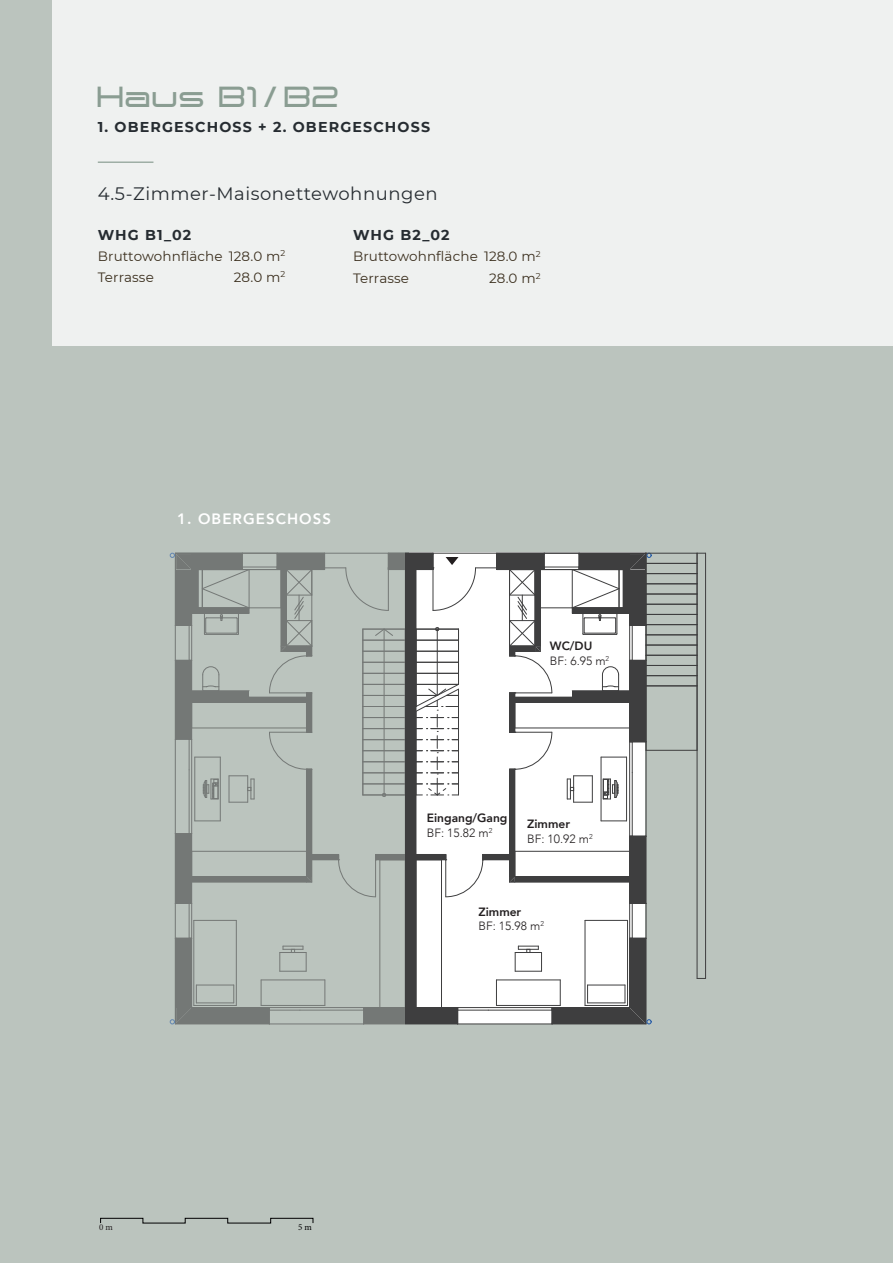
<style>
.page{position:relative;width:893px;height:1263px;background:#bbc4be}
.page>*{position:absolute;margin:0;border:0;box-sizing:border-box;transform-origin:0 0}
.t1{font:700 28.5px "Expansiva";color:#8a9d92}
.t2{font:18px "Montserrat";letter-spacing:.03em;color:#262c31}
.t3{font:800 15px "Avenir";letter-spacing:.07em;color:#fff}
.t4{font:700 14.25px "Montserrat";letter-spacing:.08em;color:#262c31}
.t5{font:13.5px/21.6px "Montserrat";letter-spacing:.01em;color:#3b2f1e}
.t6{font:300 12px/14.4px "Avenir";color:#231f20}
.t7{font:800 12px/14.4px "Avenir";color:#231f20}
.t8{font:9px "Minion Pro";color:#231f20}
.t9{font:9px "Minion Pro";color:#000001}
.s1{font-weight:800}
.s2{font-weight:300}
</style>
<div class="page">
<div style="left:52px;top:0;width:841px;height:346px;background:#eff1f0"></div>
<div style="left:409px;top:552px;width:236px;height:472px;background:#fff"></div>
<svg style="left:417px;top:627px;width:42px;height:169px"></svg>
<div style="left:388px;top:554px;width:45px;height:15px;background:#3e3e3f"></div>
<div style="left:497px;top:554px;width:47px;height:15px;background:#3e3e3f"></div>
<div style="left:579px;top:554px;width:51px;height:15px;background:#3e3e3f"></div>
<hr style="left:579px;top:553px;width:67px;height:1px;background:#3e3e3f">
<hr style="left:497px;top:553px;width:47px;height:1px;background:#3e3e3f">
<hr style="left:388px;top:553px;width:45px;height:1px;background:#3e3e3f">
<hr style="left:497px;top:569px;width:38px;height:1px;background:#3e3e3f">
<hr style="left:544px;top:553px;width:35px;height:1px;background:#3e3e3f">
<hr style="left:544px;top:567px;width:35px;height:1px;background:#3e3e3f">
<div style="left:364px;top:1007px;width:94px;height:16px;background:#3e3e3f"></div>
<div style="left:552px;top:1007px;width:78px;height:16px;background:#3e3e3f"></div>
<hr style="left:364px;top:1023px;width:94px;height:1px;background:#3e3e3f">
<hr style="left:552px;top:1023px;width:93px;height:1px;background:#3e3e3f">
<hr style="left:364px;top:1024px;width:94px;height:1px;background:#3e3e3f">
<hr style="left:552px;top:1024px;width:94px;height:1px;background:#3e3e3f">
<hr style="left:458px;top:1024px;width:94px;height:1px;background:#3e3e3f">
<hr style="left:458px;top:1007px;width:94px;height:1px;background:#3e3e3f">
<hr style="left:488px;top:1010px;width:64px;height:1px;background:#3e3e3f">
<hr style="left:458px;top:1010px;width:30px;height:1px;background:#3e3e3f">
<div style="left:630px;top:660px;width:15px;height:82px;background:#3e3e3f"></div>
<div style="left:630px;top:836px;width:15px;height:67px;background:#3e3e3f"></div>
<div style="left:630px;top:938px;width:15px;height:69px;background:#3e3e3f"></div>
<hr style="left:645px;top:660px;width:1px;height:82px;background:#3e3e3f">
<hr style="left:645px;top:836px;width:1px;height:67px;background:#3e3e3f">
<hr style="left:645px;top:938px;width:1px;height:85px;background:#3e3e3f">
<hr style="left:646px;top:938px;width:1px;height:85px;background:#3e3e3f">
<hr style="left:646px;top:836px;width:1px;height:67px;background:#3e3e3f">
<hr style="left:629px;top:660px;width:1px;height:37px;background:#3e3e3f">
<hr style="left:629px;top:702px;width:1px;height:40px;background:#3e3e3f">
<hr style="left:629px;top:836px;width:1px;height:41px;background:#3e3e3f">
<hr style="left:629px;top:938px;width:1px;height:69px;background:#3e3e3f">
<hr style="left:646px;top:903px;width:1px;height:35px;background:#3e3e3f">
<hr style="left:629px;top:903px;width:1px;height:35px;background:#3e3e3f">
<hr style="left:632px;top:903px;width:1px;height:35px;background:#3e3e3f">
<hr style="left:646px;top:742px;width:1px;height:94px;background:#3e3e3f">
<hr style="left:629px;top:742px;width:1px;height:94px;background:#3e3e3f">
<hr style="left:632px;top:772px;width:1px;height:64px;background:#3e3e3f">
<hr style="left:632px;top:742px;width:1px;height:30px;background:#3e3e3f">
<div style="left:405px;top:569px;width:11px;height:438px;background:#3e3e3f"></div>
<hr style="left:416px;top:569px;width:1px;height:285px;background:#3e3e3f">
<div style="left:515px;top:697px;width:115px;height:5px;background:#3e3e3f"></div>
<div style="left:509px;top:769px;width:6px;height:108px;background:#3e3e3f"></div>
<hr style="left:515px;top:769px;width:1px;height:108px;background:#3e3e3f">
<div style="left:515px;top:877px;width:115px;height:5px;background:#3e3e3f"></div>
<hr style="left:515px;top:882px;width:115px;height:1px;background:#3e3e3f">
<div style="left:572px;top:608px;width:58px;height:5px;background:#3e3e3f"></div>
<hr style="left:572px;top:613px;width:58px;height:1px;background:#3e3e3f">
<hr style="left:572px;top:691px;width:58px;height:1px;background:#3e3e3f">
<div style="left:572px;top:692px;width:58px;height:5px;background:#3e3e3f"></div>
<hr style="left:572px;top:690px;width:58px;height:1px;background:#3e3e3f">
<hr style="left:624px;top:569px;width:1px;height:39px;background:#3e3e3f">
<div style="left:625px;top:569px;width:5px;height:39px;background:#3e3e3f"></div>
<hr style="left:588px;top:985px;width:37px;height:1px;background:#3e3e3f">
<svg style="left:587px;top:985px;width:1px;height:18px"></svg>
<hr style="left:588px;top:1003px;width:37px;height:1px;background:#3e3e3f">
<hr style="left:585px;top:920px;width:42px;height:1px;background:#3e3e3f">
<hr style="left:585px;top:920px;width:1px;height:85px;background:#3e3e3f">
<hr style="left:585px;top:1005px;width:42px;height:1px;background:#3e3e3f">
<hr style="left:627px;top:920px;width:1px;height:85px;background:#3e3e3f">
<svg style="left:602px;top:666px;width:17px;height:25px"></svg>
<svg style="left:567px;top:775px;width:26px;height:28px"></svg>
<hr style="left:626px;top:757px;width:1px;height:64px;background:#3e3e3f">
<svg style="left:601px;top:821px;width:26px;height:1px"></svg>
<hr style="left:601px;top:757px;width:1px;height:64px;background:#3e3e3f">
<svg style="left:601px;top:757px;width:25px;height:1px"></svg>
<svg style="left:603px;top:779px;width:16px;height:21px"></svg>
<svg style="left:515px;top:946px;width:27px;height:26px"></svg>
<hr style="left:496px;top:1005px;width:64px;height:1px;background:#3e3e3f">
<svg style="left:560px;top:980px;width:1px;height:25px"></svg>
<hr style="left:496px;top:980px;width:64px;height:1px;background:#3e3e3f">
<svg style="left:496px;top:981px;width:1px;height:24px"></svg>
<svg style="left:625px;top:985px;width:26px;height:39px"></svg>
<hr style="left:646px;top:675px;width:51px;height:1px;background:#3e3e3f">
<hr style="left:646px;top:645px;width:51px;height:1px;background:#3e3e3f">
<hr style="left:646px;top:614px;width:51px;height:1px;background:#3e3e3f">
<hr style="left:646px;top:583px;width:51px;height:1px;background:#3e3e3f">
<hr style="left:646px;top:655px;width:51px;height:1px;background:#3e3e3f">
<hr style="left:646px;top:665px;width:51px;height:1px;background:#3e3e3f">
<hr style="left:646px;top:624px;width:51px;height:1px;background:#3e3e3f">
<hr style="left:646px;top:635px;width:51px;height:1px;background:#3e3e3f">
<hr style="left:646px;top:594px;width:51px;height:1px;background:#3e3e3f">
<hr style="left:646px;top:604px;width:51px;height:1px;background:#3e3e3f">
<hr style="left:646px;top:553px;width:51px;height:1px;background:#3e3e3f">
<hr style="left:646px;top:686px;width:51px;height:1px;background:#3e3e3f">
<hr style="left:646px;top:686px;width:1px;height:64px;background:#3e3e3f">
<hr style="left:646px;top:750px;width:51px;height:1px;background:#3e3e3f">
<hr style="left:646px;top:563px;width:51px;height:1px;background:#3e3e3f">
<hr style="left:646px;top:573px;width:51px;height:1px;background:#3e3e3f">
<svg style="left:629px;top:553px;width:22px;height:133px"></svg>
<hr style="left:705px;top:553px;width:1px;height:425px;background:#3e3e3f">
<hr style="left:697px;top:553px;width:1px;height:425px;background:#3e3e3f">
<hr style="left:416px;top:860px;width:1px;height:147px;background:#3e3e3f">
<hr style="left:441px;top:860px;width:1px;height:147px;background:#3e3e3f">
<hr style="left:515px;top:702px;width:115px;height:1px;background:#3e3e3f">
<svg style="left:509px;top:553px;width:43px;height:217px"></svg>
<hr style="left:515px;top:728px;width:115px;height:1px;background:#3e3e3f">
<hr style="left:515px;top:851px;width:115px;height:1px;background:#3e3e3f">
<svg style="left:416px;top:851px;width:100px;height:46px"></svg>
<hr style="left:515px;top:876px;width:115px;height:1px;background:#3e3e3f">
<svg style="left:629px;top:883px;width:17px;height:21px"></svg>
<hr style="left:540px;top:569px;width:1px;height:39px;background:#3e3e3f">
<hr style="left:540px;top:608px;width:90px;height:1px;background:#3e3e3f">
<hr style="left:629px;top:569px;width:1px;height:39px;background:#3e3e3f">
<hr style="left:540px;top:569px;width:90px;height:1px;background:#3e3e3f">
<hr style="left:623px;top:569px;width:1px;height:39px;background:#3e3e3f">
<svg style="left:572px;top:553px;width:51px;height:82px"></svg>
<hr style="left:619px;top:569px;width:1px;height:39px;background:#3e3e3f">
<svg style="left:416px;top:553px;width:81px;height:58px"></svg>
<svg style="left:100px;top:1218px;width:213px;height:5px"></svg>
<svg style="left:169px;top:552px;width:236px;height:473px"></svg>
<hr style="left:98px;top:162px;width:55px;height:1px;background:#8a9d92">
<h1 class="t1" style="left:98px;top:78px;width:245px">Haus B1 / B2</h1>
<p class="t4" style="left:98px;top:117px;width:334px">1. OBERGESCHOSS + 2. OBERGESCHOSS</p>
<h2 class="t2" style="left:98px;top:181px;width:341px">4.5-Zimmer-Maisonettewohnungen</h2>
<p class="t4" style="left:353px;top:225px;width:98px">WHG B2_02</p>
<p class="t5" style="left:353px;top:245px;width:189px">Bruttowohnfläche 128.0 m<sup>2<br></sup>Terrasse</p>
<p class="t4" style="left:98px;top:225px;width:95px">WHG B1_02</p>
<p class="t5" style="left:98px;top:245px;width:189px;line-height:21px">Bruttowohnfläche 128.0 m<sup>2<br></sup>Terrasse</p>
<p class="t5" style="left:234px;top:266px;width:53px">28.0 m<sup>2</sup></p>
<p class="t5" style="left:489px;top:267px;width:53px">28.0 m<sup>2</sup></p>
<p class="t3" style="left:177px;top:507px;width:155px">1. OBERGESCHOSS</p>
<p class="t6" style="left:550px;top:639px;width:61px"><span class="s1">WC/DU<br></span>BF: 6.95 m<sup>2</sup></p>
<p class="t7" style="left:427px;top:811px;width:82px">Eingang/Gang<br><span class="s2">BF: 15.82 m</span><sup>2</sup></p>
<p class="t6" style="left:527px;top:817px;width:67px"><span class="s1">Zimmer<br></span>BF: 10.92 m<sup>2</sup></p>
<p class="t6" style="left:478px;top:905px;width:67px"><span class="s1">Zimmer<br></span>BF: 15.98 m<sup>2</sup></p>
<p class="t8" style="left:99px;top:1221px;width:15px">0 m</p>
<p class="t9" style="left:298px;top:1221px;width:15px">5 m</p>
</div>
